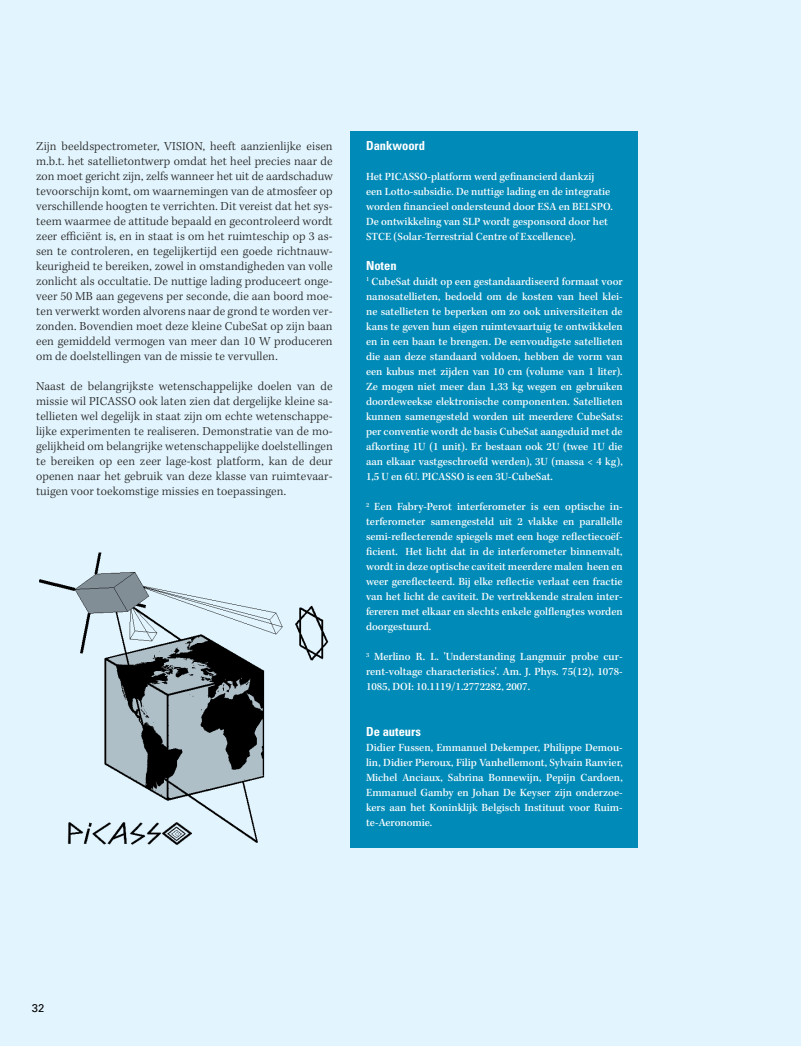
<style>
.page{position:relative;width:801px;height:1046px;background:#fff}
.page>*{position:absolute;margin:0;border:0;box-sizing:border-box;transform-origin:0 0}
.t1{font:300 12.5px/15px "Kepler Std";letter-spacing:.01em;color:#222;text-align:justify}
.t2{font:700 condensed 12.5px "Univers LT Std";color:#fff}
.t3{font:500 11.25px/15px "Kepler Std";color:#fff;text-align:justify}
.t4{font:11.25px "Univers LT Std";color:#000}
</style>
<div class="page">
<div style="left:0;top:0;width:801px;height:1045px;background:#e2f4fd"></div>
<div style="left:350px;top:131px;width:288px;height:716px;background:#008ab7"></div>
<img style="left:39px;top:552px;width:290px;height:293px">
<p class="t1" style="left:36px;top:139px;width:298px">Zijn beeldspectrometer, VISION, heeft aanzienlijke eisen m.b.t. het satellietontwerp omdat het heel precies naar de zon moet gericht zijn, zelfs wanneer het uit de aardschaduw tevoorschijn komt, om waarnemingen van de atmosfeer op verschillende hoogten te verrichten. Dit vereist dat het sys&shy;teem waarmee de attitude bepaald en gecontroleerd wordt zeer efficiënt is, en in staat is om het ruimteschip op 3 as&shy;sen te controleren, en tegelijkertijd een goede richtnauw&shy;keurigheid te bereiken, zowel in omstandigheden van volle zonlicht als occultatie. De nuttige lading produceert onge&shy;veer 50 MB aan gegevens per seconde, die aan boord moe&shy;ten verwerkt worden alvorens naar de grond te worden ver&shy;zonden. Bovendien moet deze kleine CubeSat op zijn baan een gemiddeld vermogen van meer dan 10 W produceren om de doelstellingen van de missie te vervullen.</p>
<p class="t1" style="left:36px;top:379px;width:298px">Naast de belangrijkste wetenschappelijke doelen van de missie wil PICASSO ook laten zien dat dergelijke kleine sa&shy;tellieten wel degelijk in staat zijn om echte wetenschappe&shy;lijke experimenten te realiseren. Demonstratie van de mo&shy;gelijkheid om belangrijke wetenschappelijke doelstellingen te bereiken op een zeer lage-kost platform, kan de deur openen naar het gebruik van deze klasse van ruimtevaar&shy;tuigen voor toekomstige missies en toepassingen.</p>
<p class="t2" style="left:366px;top:138px;width:61px">Dankwoord</p>
<p class="t3" style="left:366px;top:169px;width:248px;text-align:left">Het PICASSO-platform werd gefinancierd dankzij een Lotto-subsidie. De nuttige lading en de integratie worden financieel ondersteund door ESA en BELSPO.<br>De ontwikkeling van SLP wordt gesponsord door het STCE (Solar-Terrestrial Centre of Excellence).</p>
<p class="t2" style="left:366px;top:258px;width:32px">Noten</p>
<p class="t3" style="left:366px;top:274px;width:258px"><sup>1</sup> CubeSat duidt op een gestandaardiseerd formaat voor nanosatellieten, bedoeld om de kosten van heel klei&shy;ne satellieten te beperken om zo ook universiteiten de kans te geven hun eigen ruimtevaartuig te ontwikkelen en in een baan te brengen. De eenvoudigste satellieten die aan deze standaard voldoen, hebben de vorm van een kubus met zijden van 10 cm (volume van 1 liter).<br>Ze mogen niet meer dan 1,33 kg wegen en gebruiken doordeweekse elektronische componenten. Satellieten kunnen samengesteld worden uit meerdere CubeSats: per conventie wordt de basis CubeSat aangeduid met de afkorting 1U (1 unit). Er bestaan ook 2U (twee 1U die aan elkaar vastgeschroefd werden), 3U (massa &lt; 4 kg), 1,5 U en 6U. PICASSO is een 3U-CubeSat.</p>
<p class="t3" style="left:366px;top:499px;width:258px"><sup>2</sup> Een Fabry-Perot interferometer is een optische in&shy;terferometer samengesteld uit 2 vlakke en parallelle semi-reflecterende spiegels met een hoge reflectiecoëf&shy;ficient. Het licht dat in de interferometer binnenvalt, wordt in deze optische caviteit meerdere malen heen en weer gereflecteerd. Bij elke reflectie verlaat een fractie van het licht de caviteit. De vertrekkende stralen inter&shy;fereren met elkaar en slechts enkele golflengtes worden doorgestuurd.</p>
<p class="t3" style="left:366px;top:649px;width:258px"><sup>3</sup> Merlino R. L. 'Understanding Langmuir probe cur&shy;rent-voltage characteristics'. Am. J. Phys. 75(12), 1078- 1085, DOI: 10.1119/1.2772282, 2007.</p>
<p class="t2" style="left:366px;top:723px;width:56px">De auteurs</p>
<p class="t3" style="left:366px;top:739px;width:258px">Didier Fussen, Emmanuel Dekemper, Philippe Demou&shy;lin, Didier Pieroux, Filip Vanhellemont, Sylvain Ranvier, Michel Anciaux, Sabrina Bonnewijn, Pepijn Cardoen, Emmanuel Gamby en Johan De Keyser zijn onderzoe&shy;kers aan het Koninklijk Belgisch Instituut voor Ruim&shy;te-Aeronomie.</p>
<p class="t4" style="left:32px;top:1000px;width:14px">302</p>
</div>
